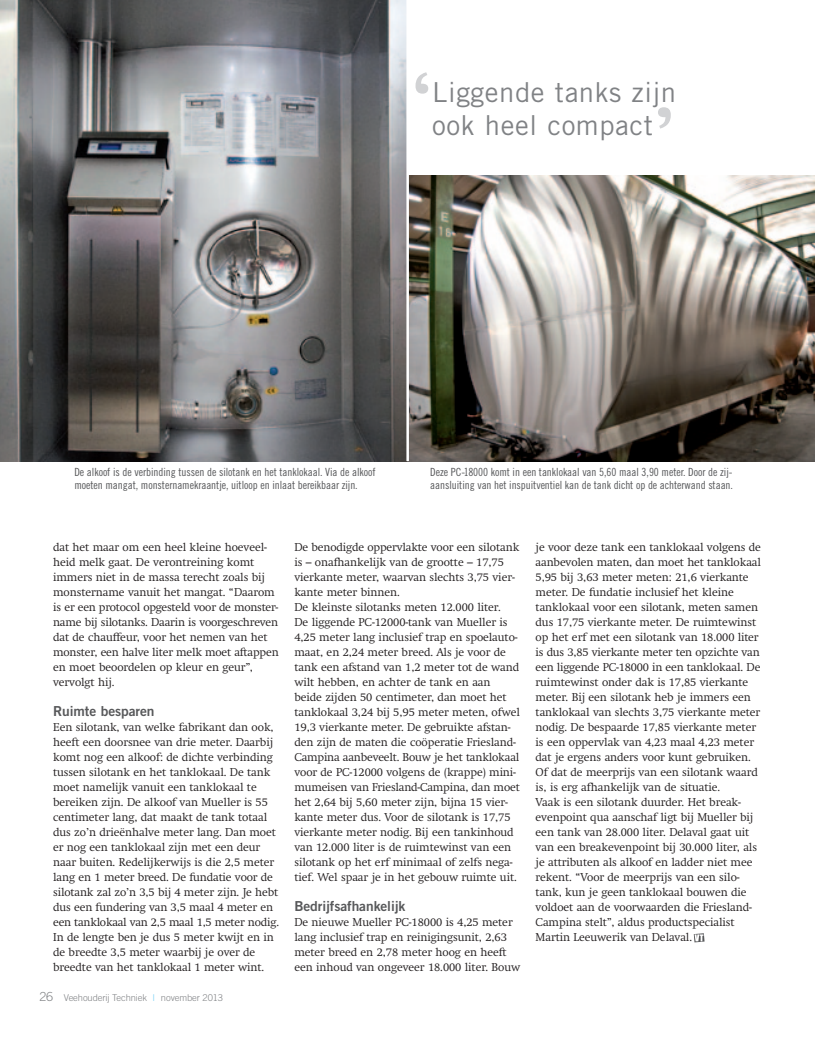
<style>
.page{position:relative;width:815px;height:1046px;background:#fff}
.page>*{position:absolute;margin:0;border:0;box-sizing:border-box;transform-origin:0 0}
.t1{font:300 93.75px "Swift";color:#d1d2d4}
.t2{font:27.5px/32.5px "Trade Gothic LT Std";letter-spacing:.02em;color:#808285}
.t3{font:13.75px "Trade Gothic LT Std Bd 2";letter-spacing:-.005em;color:#57585a}
.t4{font:300 11.25px/15px "Swift";letter-spacing:-.005em;color:#231f20}
.t5{font:11.25px/12.5px "Trade Gothic LT Std Cn 18";letter-spacing:-.005em;color:#57585a}
.t6{font:300 9.38px "Trade Gothic LT Std";letter-spacing:-.01em;color:#808285}
.s1{font-size:12.5px}
.s2{font-weight:400;color:#86d6f7}
</style>
<div class="page">
<img style="left:0;top:0;width:406px;height:461px">
<img style="left:409px;top:176px;width:406px;height:285px">
<svg style="left:694px;top:933px;width:11px;height:9px"></svg>
<h1 class="t1" style="left:409px;top:52px;width:27px">‘</h1>
<h2 class="t2" style="left:432px;top:76px;width:245px">Liggende tanks zijn ook heel compact</h2>
<h1 class="t1" style="left:651px;top:87px;width:27px">’</h1>
<p class="t5" style="left:74px;top:465px;width:303px">De alkoof is de verbinding tussen de silotank en het tanklokaal. Via de alkoof moeten mangat, monsternamekraantje, uitloop en inlaat bereikbaar zijn.</p>
<p class="t5" style="left:430px;top:465px;width:304px">Deze PC-18000 komt in een tanklokaal van 5,60 maal 3,90 meter. Door de zij&shy;aansluiting van het inspuitventiel kan de tank dicht op de achterwand staan.</p>
<p class="t4" style="left:53px;top:539px;width:227px">dat het maar om een heel kleine hoeveel&shy;heid melk gaat. De verontreining komt immers niet in de massa terecht zoals bij monstername vanuit het mangat. “Daarom is er een protocol opgesteld voor de monster&shy;name bij silotanks. Daarin is voorgeschreven dat de chauffeur, voor het nemen van het monster, een halve liter melk moet aftappen en moet beoordelen op kleur en geur”, vervolgt hij.</p>
<p class="t3" style="left:53px;top:702px;width:103px">Ruimte besparen</p>
<p class="t4" style="left:53px;top:719px;width:228px">Een silotank, van welke fabrikant dan ook, heeft een doorsnee van drie meter. Daarbij komt nog een alkoof: de dichte verbinding tussen silotank en het tanklokaal. De tank moet namelijk vanuit een tanklokaal te bereiken zijn. De alkoof van Mueller is 55 centimeter lang, dat maakt de tank totaal dus zo’n drieënhalve meter lang. Dan moet er nog een tanklokaal zijn met een deur naar buiten. Redelijkerwijs is die 2,5 meter lang en 1 meter breed. De fundatie voor de silotank zal zo’n 3,5 bij 4 meter zijn. Je hebt dus een fundering van 3,5 maal 4 meter en een tanklokaal van 2,5 maal 1,5 meter nodig.<br>In de lengte ben je dus 5 meter kwijt en in de breedte 3,5 meter waarbij je over de breedte van het tanklokaal 1 meter wint.</p>
<p class="t6" style="left:39px;top:992px;width:185px"><span class="s1">26</span> Veehouderij Techniek <span class="s2">l</span> november 2013</p>
<p class="t4" style="left:294px;top:539px;width:227px">De benodigde oppervlakte voor een silotank is – onafhankelijk van de grootte – 17,75 vierkante meter, waarvan slechts 3,75 vier&shy;kante meter binnen.<br>De kleinste silotanks meten 12.000 liter.<br>De liggende PC-12000-tank van Mueller is 4,25 meter lang inclusief trap en spoelauto&shy;maat, en 2,24 meter breed. Als je voor de tank een afstand van 1,2 meter tot de wand wilt hebben, en achter de tank en aan beide zijden 50 centimeter, dan moet het tanklokaal 3,24 bij 5,95 meter meten, ofwel 19,3 vierkante meter. De gebruikte afstan&shy;den zijn de maten die coöperatie Friesland-Campina aanbeveelt. Bouw je het tanklokaal voor de PC-12000 volgens de (krappe) mini&shy;mumeisen van Friesland-Campina, dan moet het 2,64 bij 5,60 meter zijn, bijna 15 vier&shy;kante meter dus. Voor de silotank is 17,75 vierkante meter nodig. Bij een tankinhoud van 12.000 liter is de ruimtewinst van een silotank op het erf minimaal of zelfs nega&shy;tief. Wel spaar je in het gebouw ruimte uit.</p>
<p class="t3" style="left:294px;top:897px;width:113px">Bedrijfsafhankelijk</p>
<p class="t4" style="left:294px;top:914px;width:227px">De nieuwe Mueller PC-18000 is 4,25 meter lang inclusief trap en reinigingsunit, 2,63 meter breed en 2,78 meter hoog en heeft een inhoud van ongeveer 18.000 liter. Bouw</p>
<p class="t4" style="left:536px;top:539px;width:227px">je voor deze tank een tanklokaal volgens de aanbevolen maten, dan moet het tanklokaal 5,95 bij 3,63 meter meten: 21,6 vierkante meter. De fundatie inclusief het kleine tanklokaal voor een silotank, meten samen dus 17,75 vierkante meter. De ruimtewinst op het erf met een silotank van 18.000 liter is dus 3,85 vierkante meter ten opzichte van een liggende PC-18000 in een tanklokaal. De ruimtewinst onder dak is 17,85 vierkante meter. Bij een silotank heb je immers een tanklokaal van slechts 3,75 vierkante meter nodig. De bespaarde 17,85 vierkante meter is een oppervlak van 4,23 maal 4,23 meter dat je ergens anders voor kunt gebruiken.<br>Of dat de meerprijs van een silotank waard is, is erg afhankelijk van de situatie.<br>Vaak is een silotank duurder. Het break&shy;evenpoint qua aanschaf ligt bij Mueller bij een tank van 28.000 liter. Delaval gaat uit van een breakevenpoint bij 30.000 liter, als je attributen als alkoof en ladder niet mee rekent. “Voor de meerprijs van een silo&shy;tank, kun je geen tanklokaal bouwen die voldoet aan de voorwaarden die Friesland-Campina stelt”, aldus productspecialist Martin Leeuwerik van Delaval.</p>
</div>
